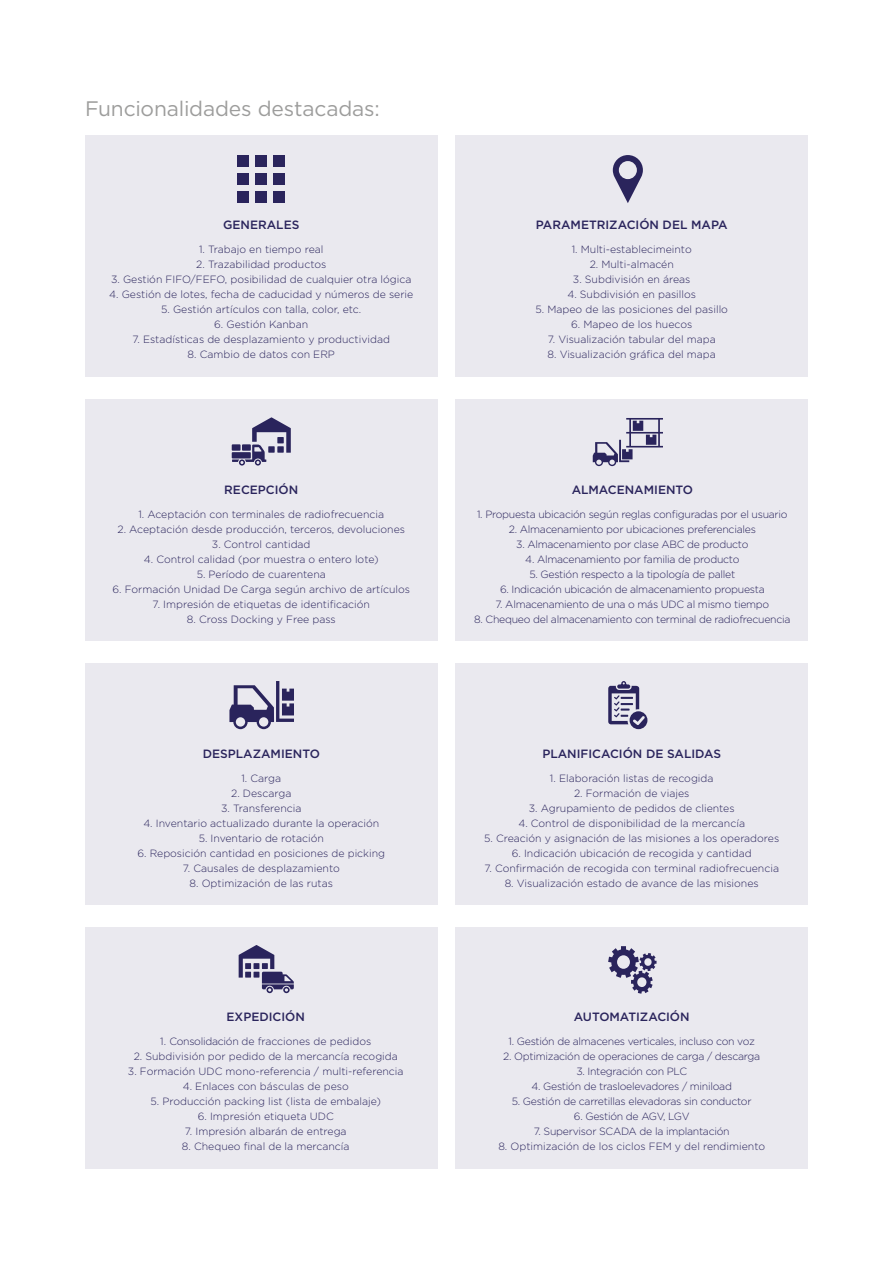
<style>
.page{position:relative;width:893px;height:1263px;background:#fff}
.page>*{position:absolute;margin:0;border:0;box-sizing:border-box;transform-origin:0 0}
.t1{font:21px "Gotham";letter-spacing:-.01em;color:#9d9d9c}
.t2{font:500 12px "Gotham";color:#2a245c}
.t3{font:300 10.5px "Gotham";color:#2a245c}
.t4{font:300 10.5px "Gotham";letter-spacing:-.025em;color:#2a245c}
</style>
<div class="page">
<div style="left:85px;top:663px;width:352px;height:242px;background:#eae9ef"></div>
<div style="left:85px;top:927px;width:352px;height:242px;background:#eae9ef"></div>
<div style="left:455px;top:663px;width:353px;height:242px;background:#eae9ef"></div>
<div style="left:455px;top:927px;width:353px;height:242px;background:#eae9ef"></div>
<div style="left:85px;top:399px;width:352px;height:241px;background:#eae9ef"></div>
<div style="left:455px;top:399px;width:353px;height:241px;background:#eae9ef"></div>
<div style="left:85px;top:135px;width:352px;height:242px;background:#eae9ef"></div>
<div style="left:455px;top:135px;width:353px;height:242px;background:#eae9ef"></div>
<div style="left:238px;top:191px;width:11px;height:12px;background:#2a245c"></div>
<div style="left:238px;top:173px;width:11px;height:12px;background:#2a245c"></div>
<div style="left:238px;top:155px;width:11px;height:12px;background:#2a245c"></div>
<div style="left:256px;top:191px;width:11px;height:12px;background:#2a245c"></div>
<div style="left:256px;top:173px;width:11px;height:12px;background:#2a245c"></div>
<div style="left:256px;top:155px;width:11px;height:12px;background:#2a245c"></div>
<div style="left:274px;top:191px;width:11px;height:12px;background:#2a245c"></div>
<div style="left:274px;top:173px;width:11px;height:12px;background:#2a245c"></div>
<div style="left:274px;top:155px;width:11px;height:12px;background:#2a245c"></div>
<svg style="left:613px;top:155px;width:30px;height:48px"></svg>
<svg style="left:232px;top:417px;width:59px;height:49px"></svg>
<svg style="left:593px;top:418px;width:70px;height:48px"></svg>
<svg style="left:229px;top:681px;width:65px;height:48px"></svg>
<svg style="left:608px;top:681px;width:39px;height:48px"></svg>
<svg style="left:239px;top:945px;width:55px;height:48px"></svg>
<svg style="left:608px;top:946px;width:49px;height:48px"></svg>
<h1 class="t1" style="left:85px;top:95px;width:296px">Funcionalidades destacadas:</h1>
<p class="t2" style="left:223px;top:217px;width:78px">GENERALES</p>
<p class="t3" style="left:199px;top:243px;width:126px">1. Trabajo en tiempo real</p>
<p class="t3" style="left:196px;top:258px;width:132px">2. Trazabilidad productos</p>
<p class="t3" style="left:111px;top:273px;width:302px">3. Gestión FIFO/FEFO, posibilidad de cualquier otra lógica</p>
<p class="t3" style="left:109px;top:288px;width:306px">4. Gestión de lotes, fecha de caducidad y números de serie</p>
<p class="t3" style="left:161px;top:303px;width:202px">5. Gestión artículos con talla, color, etc.</p>
<p class="t3" style="left:214px;top:318px;width:96px">6. Gestión Kanban</p>
<p class="t3" style="left:132px;top:333px;width:259px">7. Estadísticas de desplazamiento y productividad</p>
<p class="t3" style="left:188px;top:348px;width:149px">8. Cambio de datos con ERP</p>
<p class="t2" style="left:224px;top:481px;width:75px">RECEPCIÓN</p>
<p class="t3" style="left:138px;top:507px;width:247px">1. Aceptación con terminales de radiofrecuencia</p>
<p class="t3" style="left:118px;top:522px;width:289px">2. Aceptación desde producción, terceros, devoluciones</p>
<p class="t3" style="left:212px;top:537px;width:100px">3. Control cantidad</p>
<p class="t3" style="left:144px;top:552px;width:236px">4. Control calidad (por muestra o entero lote)</p>
<p class="t3" style="left:197px;top:567px;width:131px">5. Período de cuarentena</p>
<p class="t3" style="left:113px;top:582px;width:299px">6. Formación Unidad De Carga según archivo de artículos</p>
<p class="t3" style="left:153px;top:597px;width:219px">7. Impresión de etiquetas de identificación</p>
<p class="t3" style="left:187px;top:612px;width:150px">8. Cross Docking y Free pass</p>
<p class="t2" style="left:203px;top:745px;width:119px">DESPLAZAMIENTO</p>
<p class="t3" style="left:241px;top:771px;width:41px">1. Carga</p>
<p class="t3" style="left:231px;top:786px;width:62px">2. Descarga</p>
<p class="t3" style="left:221px;top:801px;width:82px">3. Transferencia</p>
<p class="t3" style="left:143px;top:816px;width:237px">4. Inventario actualizado durante la operación</p>
<p class="t3" style="left:199px;top:831px;width:127px">5. Inventario de rotación</p>
<p class="t3" style="left:137px;top:846px;width:249px">6. Reposición cantidad en posiciones de picking</p>
<p class="t3" style="left:183px;top:861px;width:159px">7. Causales de desplazamiento</p>
<p class="t3" style="left:190px;top:876px;width:145px">8. Optimización de las rutas</p>
<p class="t2" style="left:227px;top:1009px;width:80px">EXPEDICIÓN</p>
<p class="t3" style="left:160px;top:1035px;width:213px">1. Consolidación de fracciones de pedidos</p>
<p class="t3" style="left:134px;top:1050px;width:266px">2. Subdivisión por pedido de la mercancía recogida</p>
<p class="t3" style="left:128px;top:1065px;width:277px">3. Formación UDC mono-referencia / multi-referencia</p>
<p class="t3" style="left:183px;top:1080px;width:167px">4. Enlaces con básculas de peso</p>
<p class="t3" style="left:151px;top:1095px;width:232px">5. Producción packing list (lista de embalaje)</p>
<p class="t3" style="left:198px;top:1110px;width:138px">6. Impresión etiqueta UDC</p>
<p class="t3" style="left:185px;top:1125px;width:163px">7. Impresión albarán de entrega</p>
<p class="t3" style="left:182px;top:1140px;width:169px">8. Chequeo final de la mercancía</p>
<p class="t2" style="left:536px;top:217px;width:44px">PARAMETRIZ</p>
<p class="t2" style="left:618px;top:217px;width:18px">ACIÓN</p>
<p class="t2" style="left:663px;top:217px;width:67px">DEL MAPA</p>
<p class="t3" style="left:572px;top:243px;width:122px">1. Multi-establecimeinto</p>
<p class="t3" style="left:590px;top:258px;width:86px">2. Multi-almacén</p>
<p class="t3" style="left:573px;top:273px;width:119px">3. Subdivisión en áreas</p>
<p class="t3" style="left:567px;top:288px;width:130px">4. Subdivisión en pasillos</p>
<p class="t3" style="left:535px;top:303px;width:194px">5. Mapeo de las posiciones del pasillo</p>
<p class="t3" style="left:571px;top:318px;width:123px">6. Mapeo de los huecos</p>
<p class="t3" style="left:548px;top:333px;width:170px">7. Visualización tabular del mapa</p>
<p class="t3" style="left:547px;top:348px;width:170px">8. Visualización gráfica del mapa</p>
<p class="t2" style="left:572px;top:481px;width:123px">ALMACENAMIENTO</p>
<p class="t4" style="left:477px;top:507px;width:312px">1. Propuesta ubicación según reglas configuradas por el usuario</p>
<p class="t4" style="left:509px;top:522px;width:249px">2. Almacenamiento por ubicaciones preferenciales</p>
<p class="t4" style="left:516px;top:537px;width:234px">3. Almacenamiento por clase ABC de producto</p>
<p class="t4" style="left:525px;top:552px;width:216px">4. Almacenamiento por familia de producto</p>
<p class="t4" style="left:529px;top:567px;width:207px">5. Gestión respecto a la tipología de pallet</p>
<p class="t4" style="left:500px;top:582px;width:266px">6. Indicación ubicación de almacenamiento propuesta</p>
<p class="t4" style="left:495px;top:597px;width:275px">7. Almacenamiento de una o más UDC al mismo tiempo</p>
<p class="t4" style="left:474px;top:612px;width:318px">8. Chequeo del almacenamiento con terminal de radiofrecuencia</p>
<p class="t2" style="left:542px;top:745px;width:180px">PLANIFICACIÓN DE SALIDAS</p>
<p class="t3" style="left:550px;top:771px;width:165px">1. Elaboración listas de recogida</p>
<p class="t3" style="left:574px;top:786px;width:117px">2. Formación de viajes</p>
<p class="t3" style="left:529px;top:801px;width:207px">3. Agrupamiento de pedidos de clientes</p>
<p class="t3" style="left:518px;top:816px;width:228px">4. Control de disponibilidad de la mercancía</p>
<p class="t3" style="left:484px;top:831px;width:297px">5. Creación y asignación de las misiones a los operadores</p>
<p class="t3" style="left:512px;top:846px;width:241px">6. Indicación ubicación de recogida y cantidad</p>
<p class="t3" style="left:484px;top:861px;width:296px">7. Confirmación de recogida con terminal radiofrecuencia</p>
<p class="t3" style="left:505px;top:876px;width:256px">8. Visualización estado de avance de las misiones</p>
<p class="t2" style="left:574px;top:1009px;width:29px">AUTOM</p>
<p class="t2" style="left:620px;top:1009px;width:46px">ATIZ ACIÓN</p>
<p class="t4" style="left:509px;top:1035px;width:248px">1. Gestión de almacenes verticales, incluso con voz</p>
<p class="t4" style="left:503px;top:1050px;width:259px">2. Optimización de operaciones de carga / descarga</p>
<p class="t4" style="left:576px;top:1065px;width:112px">3. Integración con PLC</p>
<p class="t4" style="left:531px;top:1080px;width:202px">4. Gestión de trasloelevadores / miniload</p>
<p class="t4" style="left:512px;top:1095px;width:241px">5. Gestión de carretillas elevadoras sin conductor</p>
<p class="t4" style="left:574px;top:1110px;width:117px">6. Gestión de AGV, LGV</p>
<p class="t4" style="left:534px;top:1125px;width:197px">7. Supervisor SCADA de la implantación</p>
<p class="t3" style="left:498px;top:1140px;width:268px">8. Optimización de los ciclos FEM y del rendimiento</p>
</div>
